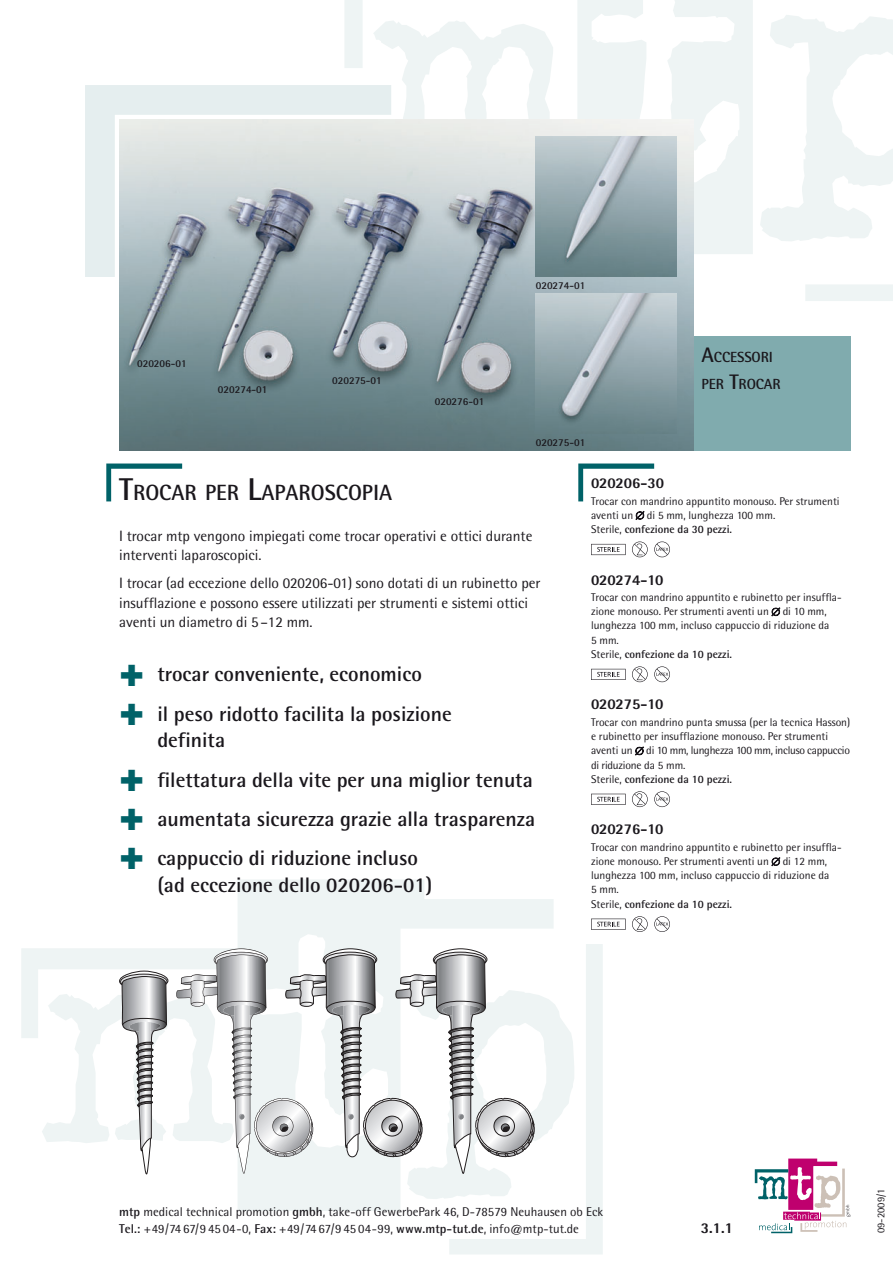
<style>
.page{position:relative;width:893px;height:1263px;background:#fff}
.page>*{position:absolute;margin:0;border:0;box-sizing:border-box;transform-origin:0 0}
.t1{font:900 42px/39.3px "Helvetica Neue";color:#006268}
.t2{font:700 22.05px "Rotis Semi Sans";color:#1a171c}
.t3{font:700 21px/39.3px "Rotis Semi Sans";color:#1a171c}
.t4{font:15px/19.5px "Rotis Semi Sans";color:#1a171c}
.t5{font:800 15px "Rotis Semi Sans";color:#1a171c}
.t6{font:700 14.7px/26.5px "Rotis Semi Sans";letter-spacing:-.005em;color:#1a171c}
.t7{font:12.75px/17px "Rotis Semi Sans";letter-spacing:.005em;color:#1a171c}
.t8{font:11.25px/14.2px "Rotis Semi Sans";color:#1a171c}
.t9{font:700 10.5px "Rotis Semi Sans";color:#1a171c}
.t10{font:10.5px "Rotis Semi Sans";letter-spacing:.005em;color:#1a171c}
.s1{font-size:21px}
.s2{font-size:31.5px}
.s3{font-family:"Universal News Comm Neu";font-size:9.75px}
.s4{font-weight:700}
</style>
<div class="page">
<svg style="left:574px;top:944px;width:29px;height:310px;fill:#eef4f4"></svg>
<svg style="left:577px;top:0;width:176px;height:254px;fill:#eef4f4"></svg>
<svg style="left:345px;top:0;width:208px;height:119px"></svg>
<svg style="left:760px;top:15px;width:133px;height:286px"></svg>
<svg style="left:85px;top:85px;width:306px;height:192px;fill:#e5eeef"></svg>
<svg style="left:106px;top:463px;width:76px;height:38px"></svg>
<svg style="left:578px;top:463px;width:76px;height:38px"></svg>
<div style="left:693px;top:336px;width:157px;height:115px;background:#80abae"></div>
<svg style="left:755px;top:1158px;width:95px;height:75px"></svg>
<img style="left:119px;top:119px;width:574px;height:332px">
<img style="left:536px;top:136px;width:140px;height:140px">
<img style="left:536px;top:293px;width:140px;height:141px">
<svg style="left:21px;top:880px;width:553px;height:374px"></svg>
<svg style="left:654px;top:541px;width:16px;height:16px"></svg>
<svg style="left:632px;top:541px;width:16px;height:16px"></svg>
<svg style="left:591px;top:544px;width:35px;height:11px"></svg>
<svg style="left:654px;top:666px;width:16px;height:16px"></svg>
<svg style="left:632px;top:666px;width:16px;height:16px"></svg>
<svg style="left:591px;top:669px;width:35px;height:11px"></svg>
<svg style="left:654px;top:791px;width:16px;height:16px"></svg>
<svg style="left:632px;top:791px;width:16px;height:16px"></svg>
<svg style="left:591px;top:794px;width:35px;height:11px"></svg>
<svg style="left:654px;top:916px;width:16px;height:16px"></svg>
<svg style="left:632px;top:916px;width:16px;height:16px"></svg>
<svg style="left:591px;top:918px;width:35px;height:12px"></svg>
<p class="t9" style="left:137px;top:359px;width:51px">020206-01</p>
<p class="t9" style="left:218px;top:386px;width:51px">020274-01</p>
<p class="t9" style="left:332px;top:377px;width:51px">020275-01</p>
<p class="t9" style="left:435px;top:398px;width:51px">020276-01</p>
<p class="t9" style="left:536px;top:281px;width:51px">020274-01</p>
<p class="t9" style="left:536px;top:439px;width:51px">020275-01</p>
<h3 class="t6" style="left:702px;top:345px;width:81px"><span class="s1">A</span>CCESSORI<br>PER <span class="s1">T</span>ROCAR</h3>
<h2 class="t2" style="left:119px;top:485px;width:275px"><span class="s2">T</span>ROCAR PER <span class="s2">L</span>APAROSCOPIA</h2>
<h3 class="t4" style="left:119px;top:527px;width:415px">I trocar mtp vengono impiegati come trocar operativi e ottici durante interventi laparoscopici.</h3>
<h3 class="t4" style="left:119px;top:575px;width:423px">I trocar (ad eccezione dello 020206-01) sono dotati di un rubinetto per insufflazione e possono essere utilizzati per strumenti e sistemi ottici aventi un diametro di 5 –12 mm.</h3>
<h3 class="t3" style="left:157px;top:657px;width:296px">trocar conveniente, economico<br>il peso ridotto facilita la posizione</h3>
<h3 class="t3" style="left:157px;top:723px;width:379px">definita<br>filettatura della vite per una miglior tenuta aumentata sicurezza grazie alla trasparenza cappuccio di riduzione incluso</h3>
<h3 class="t3" style="left:157px;top:867px;width:277px">(ad eccezione dello 020206-01)</h3>
<h1 class="t1" style="left:119px;top:654px;width:27px">+ +</h1>
<h1 class="t1" style="left:119px;top:760px;width:27px;text-align:justify">+ + +</h1>
<h3 class="t5" style="left:591px;top:478px;width:75px">020206-30</h3>
<p class="t8" style="left:591px;top:495px;width:250px">Trocar con mandrino appuntito monouso. Per strumenti aventi un <span class="s3">B</span> di 5 mm, lunghezza 100 mm.<br>Sterile, <span class="s4">confezione da 30 pezzi.</span></p>
<h3 class="t5" style="left:591px;top:574px;width:74px">020274-10</h3>
<p class="t8" style="left:591px;top:591px;width:252px">Trocar con mandrino appuntito e rubinetto per insuffla&shy;zione monouso. Per strumenti aventi un <span class="s3">B</span> di 10 mm, lunghezza 100 mm, incluso cappuccio di riduzione da<br>5 mm.<br>Sterile, <span class="s4">confezione da 10 pezzi.</span></p>
<h3 class="t5" style="left:591px;top:699px;width:74px">020275-10</h3>
<p class="t8" style="left:591px;top:716px;width:261px">Trocar con mandrino punta smussa (per la tecnica Hasson) e rubinetto per insufflazione monouso. Per strumenti aventi un <span class="s3">B</span> di 10 mm, lunghezza 100 mm, incluso cappuccio di riduzione da 5 mm.<br>Sterile, <span class="s4">confezione da 10 pezzi.</span></p>
<h3 class="t5" style="left:591px;top:824px;width:74px">020276-10</h3>
<p class="t8" style="left:591px;top:841px;width:252px">Trocar con mandrino appuntito e rubinetto per insuffla&shy;zione monouso. Per strumenti aventi un <span class="s3">B</span> di 12 mm, lunghezza 100 mm, incluso cappuccio di riduzione da<br>5 mm.<br>Sterile, <span class="s4">confezione da 10 pezzi.</span></p>
<p class="t7" style="left:119px;top:1205px;width:486px"><span class="s4">mtp</span> medical technical promotion <span class="s4">gmbh</span>, take-off GewerbePark 46, D-78579 Neuhausen ob Eck<br><span class="s4">Tel.:</span> +49/74 67/9 45 04-0, <span class="s4">Fax:</span> +49/74 67/9 45 04-99, <span class="s4">www.mtp-tut.de</span>, info@mtp-tut.de</p>
<h3 class="t5" style="left:701px;top:1223px;width:34px">3.1.1</h3>
<p class="t10" style="left:877px;top:1233px;width:46px;rotate:-90deg">09-2009/1</p>
</div>
